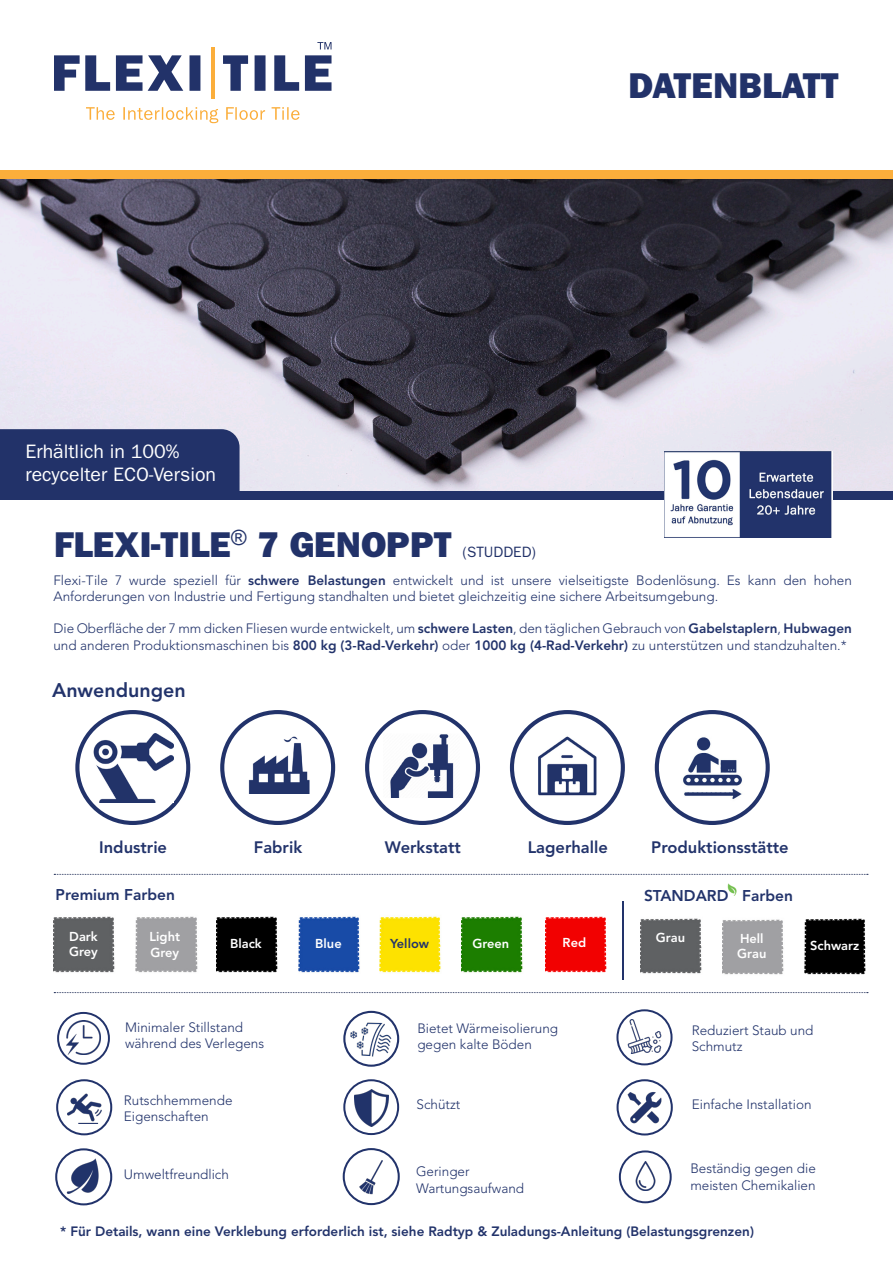
<style>
.page{position:relative;width:893px;height:1263px;background:#fff}
.page>*{position:absolute;margin:0;border:0;box-sizing:border-box;transform-origin:0 0}
.t1{font:36px "ITC Franklin Gothic Std Hvy";color:#223269}
.t2{font:800 19.65px "Avenir LT Std";color:#22336b}
.t3{font:19.5px "ITC Franklin Gothic Std";color:#fff}
.t4{font:800 16.5px "Avenir LT Std";color:#22336b}
.t5{font:800 15.45px "Avenir LT Std";color:#22336b}
.t6{font:15px "ITC Franklin Gothic Std";color:#223269}
.t7{font:300 13.5px/16.2px "Avenir LT Std";color:#22336b}
.t8{font:800 13.5px "Avenir LT Std";color:#22336b}
.t9{font:800 12.9px "Avenir LT Std";color:#fff}
.t10{font:800 12.9px "Avenir LT Std";color:#22336b}
.s1{font-weight:800}
</style>
<div class="page">
<img style="left:0;top:179px;width:893px;height:312px">
<svg style="left:54px;top:874px;width:814px;height:1px"></svg>
<svg style="left:54px;top:992px;width:814px;height:1px"></svg>
<div style="left:0;top:429px;width:240px;height:62px;background:#223269"></div>
<div style="left:0;top:170px;width:893px;height:9px;background:#fbae3b"></div>
<div style="left:0;top:491px;width:893px;height:9px;background:#223269"></div>
<svg style="left:317px;top:42px;width:14px;height:7px"></svg>
<svg style="left:223px;top:55px;width:108px;height:36px"></svg>
<svg style="left:54px;top:55px;width:146px;height:36px"></svg>
<svg style="left:86px;top:107px;width:214px;height:16px"></svg>
<hr style="left:211px;top:47px;width:3px;height:52px;background:#fbae3b">
<img style="left:216px;top:916px;width:62px;height:57px">
<img style="left:299px;top:916px;width:61px;height:57px">
<img style="left:380px;top:916px;width:61px;height:57px">
<img style="left:461px;top:916px;width:62px;height:57px">
<img style="left:545px;top:916px;width:62px;height:57px">
<img style="left:136px;top:916px;width:62px;height:57px">
<img style="left:53px;top:916px;width:62px;height:57px">
<img style="left:665px;top:451px;width:167px;height:86px">
<img style="left:67px;top:1093px;width:34px;height:30px">
<div style="left:56px;top:1079px;width:56px;height:56px;border:2px solid #22336b;border-radius:50%"></div>
<img style="left:354px;top:1089px;width:34px;height:37px">
<div style="left:343px;top:1079px;width:56px;height:56px;border:2px solid #22336b;border-radius:50%"></div>
<img style="left:626px;top:1089px;width:38px;height:38px">
<div style="left:617px;top:1079px;width:56px;height:56px;border:2px solid #22336b;border-radius:50%"></div>
<img style="left:66px;top:1159px;width:33px;height:34px">
<div style="left:55px;top:1148px;width:57px;height:57px;border:2px solid #22336b;border-radius:50%"></div>
<img style="left:359px;top:1160px;width:24px;height:34px">
<div style="left:343px;top:1148px;width:57px;height:57px;border:2px solid #22336b;border-radius:50%"></div>
<img style="left:635px;top:1162px;width:21px;height:28px">
<div style="left:619px;top:1150px;width:53px;height:53px;border:2px solid #22336b;border-radius:50%"></div>
<div style="left:75px;top:710px;width:115px;height:115px;border:4px solid #22336b;border-radius:50%"></div>
<div style="left:220px;top:710px;width:115px;height:115px;border:4px solid #22336b;border-radius:50%"></div>
<div style="left:365px;top:710px;width:115px;height:115px;border:4px solid #22336b;border-radius:50%"></div>
<div style="left:510px;top:710px;width:115px;height:115px;border:4px solid #22336b;border-radius:50%"></div>
<img style="left:657px;top:712px;width:111px;height:111px;border-radius:55px">
<div style="left:655px;top:710px;width:115px;height:115px;border:4px solid #22336b;border-radius:50%"></div>
<img style="left:538px;top:736px;width:59px;height:60px">
<img style="left:94px;top:734px;width:80px;height:68px">
<img style="left:248px;top:736px;width:62px;height:58px">
<img style="left:390px;top:734px;width:64px;height:64px">
<img style="left:67px;top:1021px;width:33px;height:33px">
<div style="left:57px;top:1012px;width:53px;height:53px;border:2px solid #22336b;border-radius:50%"></div>
<img style="left:627px;top:1019px;width:35px;height:35px">
<div style="left:616px;top:1009px;width:56px;height:56px;border:2px solid #22336b;border-radius:50%"></div>
<img style="left:344px;top:1021px;width:54px;height:37px">
<div style="left:343px;top:1011px;width:56px;height:56px;border:2px solid #22336b;border-radius:50%"></div>
<svg style="left:728px;top:883px;width:9px;height:12px"></svg>
<hr style="left:622px;top:901px;width:1px;height:79px;background:#22336b">
<img style="left:805px;top:918px;width:61px;height:57px">
<img style="left:722px;top:919px;width:62px;height:56px">
<img style="left:640px;top:918px;width:62px;height:56px">
<p class="t1" style="left:628px;top:64px;width:212px">DATENBLATT</p>
<p class="t3" style="left:26px;top:440px;width:156px">Erhältlich in 100%</p>
<p class="t3" style="left:26px;top:463px;width:192px">recycelter ECO-Version</p>
<p class="t1" style="left:54px;top:524px;width:399px">FLEXI-TILE<sup>®</sup> 7 GENOPPT</p>
<p class="t6" style="left:463px;top:544px;width:75px">(STUDDED)</p>
<p class="t7" style="left:53px;top:572px;width:800px">Flexi-Tile 7 wurde speziell für <span class="s1">schwere Belastungen</span> entwickelt und ist unsere vielseitigste Bodenlösung. Es kann den hohen<br>Anforderungen von Industrie und Fertigung standhalten und bietet gleichzeitig eine sichere Arbeitsumgebung.</p>
<p class="t7" style="left:53px;top:621px;width:800px">Die Oberfläche der 7 mm dicken Fliesen wurde entwickelt, um <span class="s1">schwere Lasten</span>, den täglichen Gebrauch von <span class="s1">Gabelstaplern</span>, <span class="s1">Hubwagen </span>und anderen Produktionsmaschinen bis <span class="s1">800 kg (3-Rad-Verkehr)</span> oder <span class="s1">1000 kg (4-Rad-Verkehr)</span> zu unterstützen und standzuhalten.*</p>
<p class="t2" style="left:52px;top:678px;width:135px">Anwendungen</p>
<p class="t4" style="left:99px;top:838px;width:69px">Industrie</p>
<p class="t4" style="left:254px;top:838px;width:50px">Fabrik</p>
<p class="t4" style="left:385px;top:838px;width:78px">Werkstatt</p>
<p class="t4" style="left:528px;top:838px;width:82px">Lagerhalle</p>
<p class="t4" style="left:651px;top:838px;width:139px">Produktionsstätte</p>
<p class="t5" style="left:56px;top:885px;width:121px">Premium Farben</p>
<p class="t9" style="left:69px;top:928px;width:30px">Dark</p>
<p class="t9" style="left:69px;top:944px;width:30px">Grey</p>
<p class="t9" style="left:150px;top:929px;width:32px">Light</p>
<p class="t9" style="left:150px;top:944px;width:30px">Grey</p>
<p class="t9" style="left:230px;top:936px;width:33px">Black</p>
<p class="t9" style="left:315px;top:935px;width:28px">Blue</p>
<p class="t10" style="left:390px;top:935px;width:41px">Yellow</p>
<p class="t9" style="left:472px;top:936px;width:38px">Green</p>
<p class="t9" style="left:563px;top:935px;width:25px">Red</p>
<p class="t5" style="left:644px;top:886px;width:150px">STANDARD Farben</p>
<p class="t9" style="left:656px;top:930px;width:31px">Grau</p>
<p class="t9" style="left:740px;top:931px;width:25px">Hell</p>
<p class="t9" style="left:737px;top:946px;width:31px">Grau</p>
<p class="t9" style="left:810px;top:937px;width:51px">Schwarz</p>
<p class="t7" style="left:125px;top:1019px;width:119px">Minimaler Stillstand</p>
<p class="t7" style="left:125px;top:1036px;width:141px">während des Verlegens</p>
<p class="t7" style="left:124px;top:1092px;width:110px">Rutschhemmende</p>
<p class="t7" style="left:124px;top:1108px;width:86px">Eigenschaften</p>
<p class="t7" style="left:417px;top:1020px;width:142px">Bietet Wärmeisolierung gegen kalte Böden</p>
<p class="t7" style="left:692px;top:1022px;width:123px">Reduziert Staub und</p>
<p class="t7" style="left:692px;top:1038px;width:52px">Schmutz</p>
<p class="t7" style="left:416px;top:1096px;width:45px">Schützt</p>
<p class="t7" style="left:692px;top:1096px;width:121px">Einfache Installation</p>
<p class="t7" style="left:124px;top:1167px;width:106px">Umweltfreundlich</p>
<p class="t7" style="left:416px;top:1164px;width:110px">Geringer<br>Wartungsaufwand</p>
<p class="t7" style="left:690px;top:1161px;width:127px">Beständig gegen die meisten Chemikalien</p>
<p class="t8" style="left:60px;top:1223px;width:695px">* Für Details, wann eine Verklebung erforderlich ist, siehe Radtyp &amp; Zuladungs-Anleitung (Belastungsgrenzen)</p>
</div>
